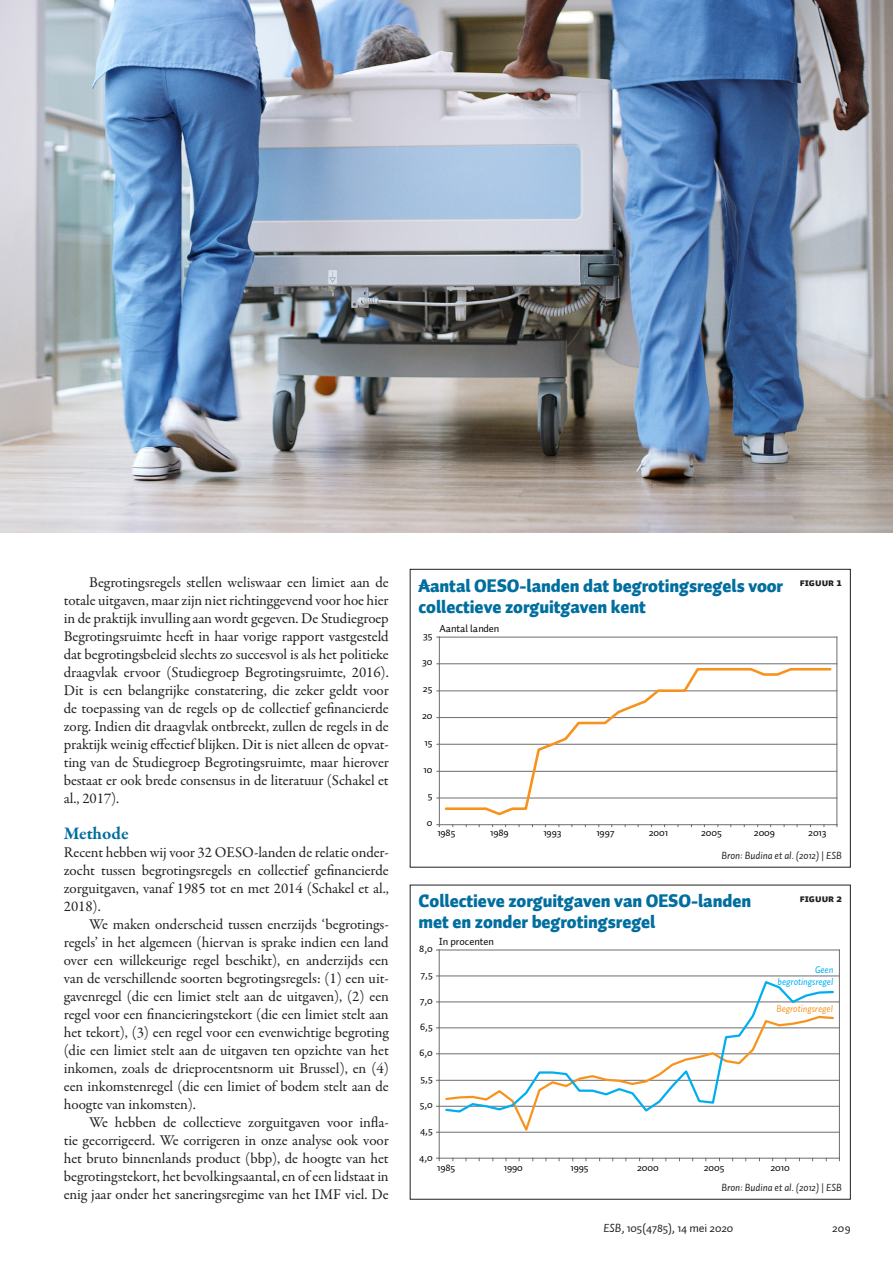
<style>
.page{position:relative;width:893px;height:1263px;background:#fff}
.page>*{position:absolute;margin:0;border:0;box-sizing:border-box;transform-origin:0 0}
.FIGUURKOP{font:900 18px/21px "Auto 1";letter-spacing:-.005em;color:#006e9f}
.TUSSENKOP{font:700 18px "Garamond Premr Pro";letter-spacing:-.005em;color:#006e9f}
.PLAT_VervolgAlinea{font:15px/18px "Garamond Premr Pro";letter-spacing:-.005em;color:#231f20;text-align:justify}
.PLAT_EersteAlinea{font:15px/18px "Garamond Premr Pro";letter-spacing:-.005em;color:#231f20;text-align:justify}
.t1{font:12px "Auto 1";letter-spacing:-.005em;color:#231f20}
.t2{font:10.5px "Auto 1";letter-spacing:-.005em;color:#050504}
.BIJSCHRIFT{font:italic 10.5px "Auto 1";letter-spacing:-.005em;color:#231f20}
.FIGUURNUMMMER{font:10.5px "Auto 1 Black Sm Cp";color:#231f20}
.t3{font:italic 9.75px/11.9px "Auto 1";letter-spacing:-.01em;color:#00aeef;text-align:right}
.t4{font:italic 9.75px "Auto 1";letter-spacing:-.01em;color:#f7931d}
.s1{font-style:normal}
.s2{font-style:italic}
</style>
<div class="page">
<hr style="left:439px;top:663px;width:398px;height:1px;background:#6c6d70">
<hr style="left:439px;top:691px;width:398px;height:1px;background:#6c6d70">
<hr style="left:439px;top:717px;width:398px;height:1px;background:#6c6d70">
<hr style="left:439px;top:744px;width:398px;height:1px;background:#6c6d70">
<hr style="left:439px;top:771px;width:398px;height:1px;background:#6c6d70">
<hr style="left:439px;top:798px;width:398px;height:1px;background:#6c6d70">
<hr style="left:439px;top:637px;width:1px;height:188px;background:#6c6d70">
<hr style="left:837px;top:637px;width:1px;height:188px;background:#6c6d70">
<hr style="left:439px;top:824px;width:398px;height:1px;background:#6c6d70">
<hr style="left:439px;top:637px;width:398px;height:1px;background:#6c6d70">
<svg style="left:443px;top:667px;width:390px;height:149px"></svg>
<div style="left:410px;top:569px;width:440px;height:298px;border:1px solid #231f20"></div>
<hr style="left:439px;top:976px;width:400px;height:1px;background:#6c6d70">
<hr style="left:439px;top:1002px;width:400px;height:1px;background:#6c6d70">
<hr style="left:439px;top:1027px;width:400px;height:1px;background:#6c6d70">
<hr style="left:439px;top:1053px;width:400px;height:1px;background:#6c6d70">
<hr style="left:439px;top:1080px;width:400px;height:1px;background:#6c6d70">
<hr style="left:439px;top:1106px;width:400px;height:1px;background:#6c6d70">
<hr style="left:439px;top:1132px;width:400px;height:1px;background:#6c6d70">
<hr style="left:439px;top:950px;width:1px;height:208px;background:#6c6d70">
<hr style="left:839px;top:950px;width:1px;height:208px;background:#6c6d70">
<hr style="left:439px;top:1158px;width:400px;height:1px;background:#6c6d70">
<hr style="left:439px;top:950px;width:400px;height:1px;background:#6c6d70">
<svg style="left:444px;top:1114px;width:391px;height:19px"></svg>
<svg style="left:444px;top:981px;width:391px;height:133px"></svg>
<img style="left:0;top:0;width:893px;height:532px">
<p class="PLAT_VervolgAlinea" style="left:64px;top:574px;width:327px;text-indent:26px">Begrotingsregels stellen weliswaar een limiet aan de totale uitgaven, maar zijn niet richtinggevend voor hoe hier in de praktijk invulling aan wordt gegeven. De Studiegroep Begrotingsruimte heeft in haar vorige rapport vastgesteld dat begrotingsbeleid slechts zo succesvol is als het politieke draagvlak ervoor (Studiegroep Begrotingsruimte, 2016).<br>Dit is een belangrijke constatering, die zeker geldt voor de toepassing van de regels op de collectief gefinancierde zorg. Indien dit draagvlak ontbreekt, zullen de regels in de praktijk weinig effectief blijken. Dit is niet alleen de opvat&shy;ting van de Studiegroep Begrotingsruimte, maar hierover bestaat er ook brede consensus in de literatuur (Schakel et al., 2017).</p>
<p class="TUSSENKOP" style="left:64px;top:822px;width:66px">Methode</p>
<p class="PLAT_EersteAlinea" style="left:64px;top:844px;width:327px">Recent hebben wij voor 32 OESO-landen de relatie onder&shy;zocht tussen begrotingsregels en collectief gefinancierde zorguitgaven, vanaf 1985 tot en met 2014 (Schakel et al., 2018).</p>
<p class="PLAT_VervolgAlinea" style="left:64px;top:916px;width:327px;text-indent:26px">We maken onderscheid tussen enerzijds ‘begrotings&shy;regels’ in het algemeen (hiervan is sprake indien een land over een willekeurige regel beschikt), en anderzijds een van de verschillende soorten begrotingsregels: (1) een uit&shy;gavenregel (die een limiet stelt aan de uitgaven), (2) een regel voor een financieringstekort (die een limiet stelt aan het tekort), (3) een regel voor een evenwichtige begroting (die een limiet stelt aan de uitgaven ten opzichte van het inkomen, zoals de drieprocentsnorm uit Brussel), en (4) een inkomstenregel (die een limiet of bodem stelt aan de hoogte van inkomsten).</p>
<p class="PLAT_VervolgAlinea" style="left:64px;top:1114px;width:327px;text-indent:26px">We hebben de collectieve zorguitgaven voor infla&shy;tie gecorrigeerd. We corrigeren in onze analyse ook voor het bruto binnenlands product (bbp), de hoogte van het begrotingstekort, het bevolkingsaantal, en of een lidstaat in enig jaar onder het saneringsregime van het IMF viel. De</p>
<p class="FIGUURKOP" style="left:419px;top:575px;width:366px">Aantal OESO-landen dat begrotingsregels voor collectieve zorguitgaven kent</p>
<p class="FIGUURNUMMMER" style="left:800px;top:576px;width:44px">FIGUUR 1</p>
<p class="t2" style="left:440px;top:622px;width:61px">Aantal landen</p>
<p class="t2" style="left:423px;top:628px;width:11px">35</p>
<p class="t2" style="left:422px;top:655px;width:12px">30</p>
<p class="t2" style="left:423px;top:682px;width:11px">25</p>
<p class="t2" style="left:422px;top:709px;width:12px">20</p>
<p class="t2" style="left:424px;top:736px;width:9px">15</p>
<p class="t2" style="left:424px;top:762px;width:10px">10</p>
<p class="t2" style="left:428px;top:789px;width:6px">5</p>
<p class="t2" style="left:427px;top:816px;width:7px">0</p>
<p class="t2" style="left:437px;top:825px;width:20px">1985</p>
<p class="t2" style="left:490px;top:825px;width:20px">1989</p>
<p class="t2" style="left:543px;top:825px;width:20px">1993</p>
<p class="t2" style="left:596px;top:825px;width:20px">1997</p>
<p class="t2" style="left:649px;top:825px;width:21px">2001</p>
<p class="t2" style="left:701px;top:825px;width:22px">2005</p>
<p class="t2" style="left:754px;top:825px;width:23px">2009</p>
<p class="t2" style="left:808px;top:825px;width:20px">2013</p>
<p class="BIJSCHRIFT" style="left:721px;top:848px;width:122px">Bron: Budina et al. (2012) <span class="s1">|</span> ESB</p>
<p class="FIGUURKOP" style="left:419px;top:891px;width:334px">Collectieve zorguitgaven van OESO-landen</p>
<p class="FIGUURKOP" style="left:419px;top:912px;width:238px">met en zonder begrotingsregel</p>
<p class="t2" style="left:439px;top:934px;width:57px">In procenten</p>
<p class="t2" style="left:419px;top:942px;width:15px">8,0</p>
<p class="t2" style="left:421px;top:968px;width:14px">7,5</p>
<p class="t2" style="left:420px;top:994px;width:15px">7,0</p>
<p class="t2" style="left:420px;top:1020px;width:14px">6,5</p>
<p class="t2" style="left:419px;top:1046px;width:15px">6,0</p>
<p class="t2" style="left:421px;top:1072px;width:14px">5,5</p>
<p class="t2" style="left:420px;top:1098px;width:15px">5,0</p>
<p class="t2" style="left:420px;top:1124px;width:14px">4,5</p>
<p class="t2" style="left:419px;top:1150px;width:15px">4,0</p>
<p class="FIGUURNUMMMER" style="left:800px;top:892px;width:44px">FIGUUR 2</p>
<p class="t3" style="left:778px;top:963px;width:57px">Geen begrotingsregel</p>
<p class="t4" style="left:776px;top:1002px;width:58px">Begrotingsregel</p>
<p class="t2" style="left:437px;top:1161px;width:20px">1985</p>
<p class="t2" style="left:504px;top:1161px;width:20px">1990</p>
<p class="t2" style="left:570px;top:1161px;width:20px">1995</p>
<p class="t2" style="left:637px;top:1161px;width:23px">2000</p>
<p class="t2" style="left:704px;top:1161px;width:22px">2005</p>
<p class="t2" style="left:770px;top:1161px;width:21px">2010</p>
<p class="BIJSCHRIFT" style="left:721px;top:1180px;width:122px">Bron: Budina et al. (2012) <span class="s1">|</span> ESB</p>
<p class="t1" style="left:604px;top:1221px;width:131px"><span class="s2">ESB</span>, 105(4785), 14 mei 2020</p>
<p class="t1" style="left:832px;top:1221px;width:20px">209</p>
</div>
